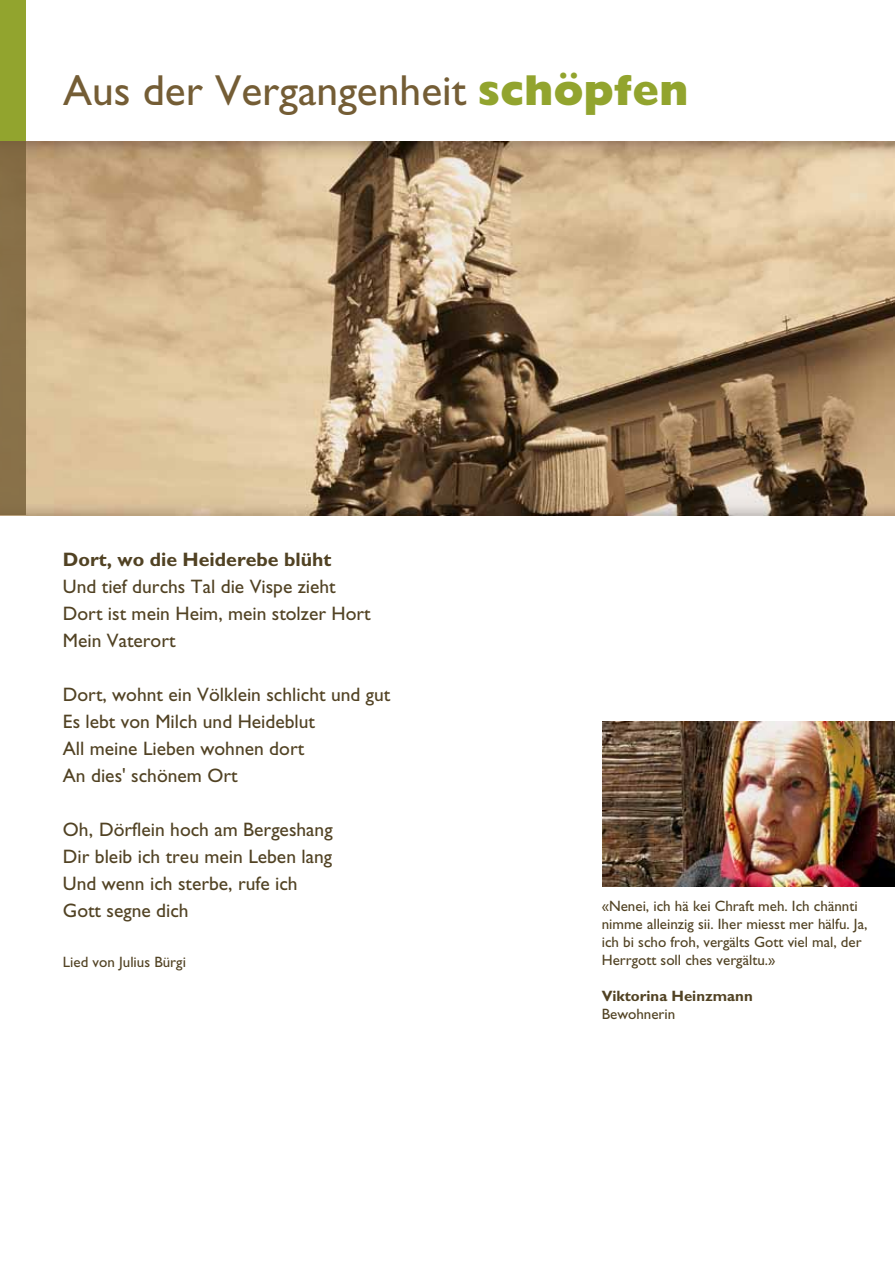
<style>
.page{position:relative;width:895px;height:1265px;background:#fff}
.page>*{position:absolute;margin:0;border:0;box-sizing:border-box;transform-origin:0 0}
.t1{font:43.5px "Gill Sans";color:#745d35}
.t2{font:19.5px/27px "Gill Sans";color:#514223}
.t3{font:700 19.5px "Gill Sans";color:#514223}
.t4{font:15px/18px "Gill Sans";color:#514223}
.t5{font:700 15px "Gill Sans";color:#514223}
.s1{font-weight:800;color:#92a42e}
</style>
<div class="page">
<div style="left:0;top:0;width:26px;height:141px;background:#92a42e"></div>
<img style="left:26px;top:141px;width:869px;height:374px">
<div style="left:0;top:141px;width:26px;height:374px;background:#887149"></div>
<img style="left:602px;top:721px;width:293px;height:165px">
<h1 class="t1" style="left:63px;top:65px;width:627px">Aus der Vergangenheit <span class="s1">schöpfen</span></h1>
<p class="t3" style="left:63px;top:548px;width:270px">Dort, wo die Heiderebe blüht</p>
<p class="t2" style="left:63px;top:573px;width:309px">Und tief durchs Tal die Vispe zieht<br>Dort ist mein Heim, mein stolzer Hort<br>Mein Vaterort</p>
<p class="t2" style="left:63px;top:681px;width:329px">Dort, wohnt ein Völklein schlicht und gut<br>Es lebt von Milch und Heideblut<br>All meine Lieben wohnen dort<br>An dies' schönem Ort</p>
<p class="t2" style="left:63px;top:816px;width:271px">Oh, Dörflein hoch am Bergeshang<br>Dir bleib ich treu mein Leben lang<br>Und wenn ich sterbe, rufe ich<br>Gott segne dich</p>
<p class="t4" style="left:63px;top:952px;width:124px">Lied von Julius Bürgi</p>
<p class="t4" style="left:602px;top:896px;width:267px">«Nenei, ich hä kei Chraft meh. Ich chännti nimme alleinzig sii. Iher miesst mer hälfu. Ja, ich bi scho froh, vergälts Gott viel mal, der Herrgott soll ches vergältu.»</p>
<p class="t5" style="left:602px;top:986px;width:153px">Viktorina Heinzmann</p>
<p class="t4" style="left:602px;top:1004px;width:75px">Bewohnerin</p>
</div>
